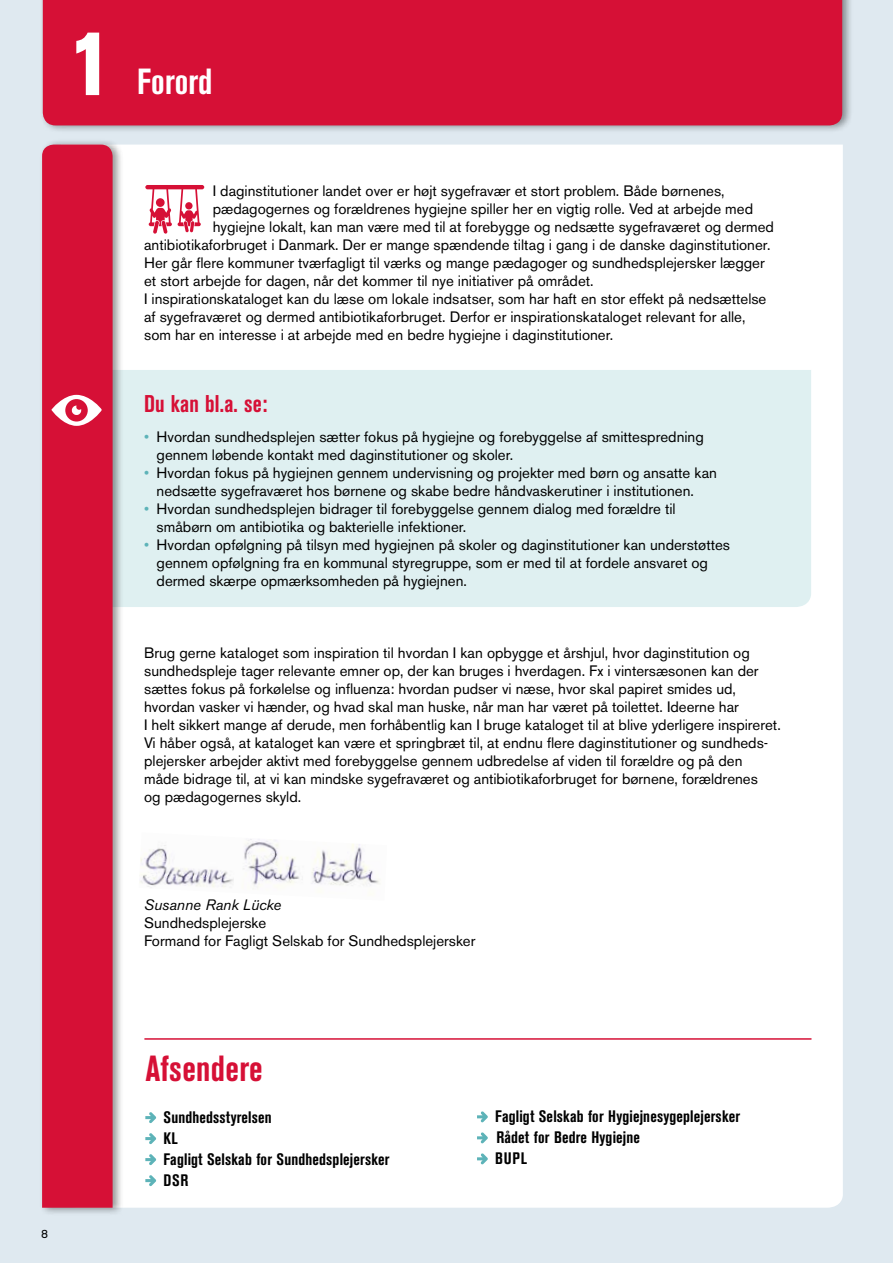
<style>
.page{position:relative;width:893px;height:1263px;background:#dfe9f0}
.page>*{position:absolute;margin:0;border:0;box-sizing:border-box;transform-origin:0 0}
.t1{font:800 condensed 88.5px "Akzidenz Grotesk BE";color:#fff}
.t2{font:700 condensed 36px "Akzidenz Grotesk BE";letter-spacing:.01em;color:#d61036;scale:.95 1}
.t3{font:700 condensed 36px "Akzidenz Grotesk BE";letter-spacing:.01em;color:#fff;scale:.95 1}
.t4{font:700 condensed 24px "Akzidenz Grotesk BE";letter-spacing:.01em;color:#d61036;scale:.95 1}
.t5{font:700 condensed 16.5px/21px "Akzidenz Grotesk BE";letter-spacing:.01em;color:#000}
.t6{font:15px/18px "Akzidenz Grotesk BE";color:#000}
.t7{font:italic 15px "Akzidenz Grotesk BE";color:#000}
.t8{font:12px "Akzidenz Grotesk BE";color:#000}
.s1{color:#5db3b8}
</style>
<div class="page">
<div style="left:124px;top:145px;width:719px;height:1063px;background:#fff"></div>
<div style="left:40px;top:0;width:813px;height:133px;background:#000;opacity:.4"></div>
<div style="left:43px;top:0;width:799px;height:125px;background:#d61036"></div>
<svg style="left:145px;top:1112px;width:11px;height:11px"></svg>
<svg style="left:145px;top:1133px;width:11px;height:11px"></svg>
<svg style="left:145px;top:1154px;width:11px;height:11px"></svg>
<svg style="left:145px;top:1175px;width:11px;height:11px"></svg>
<svg style="left:477px;top:1111px;width:11px;height:11px"></svg>
<svg style="left:477px;top:1132px;width:11px;height:11px"></svg>
<svg style="left:477px;top:1153px;width:11px;height:11px"></svg>
<hr style="left:145px;top:1038px;width:666px;height:2px;background:#d61036">
<svg style="left:124px;top:370px;width:687px;height:237px"></svg>
<div style="left:39px;top:138px;width:85px;height:1077px;background:#000;opacity:.4"></div>
<div style="left:42px;top:145px;width:71px;height:1063px;background:#d61036"></div>
<svg style="left:51px;top:395px;width:51px;height:31px;background:#e87a8f"></svg>
<svg style="left:145px;top:185px;width:59px;height:49px;background:#efa2b1"></svg>
<img style="left:139px;top:832px;width:248px;height:69px">
<h1 class="t1" style="left:69px;top:13px;width:46px">1</h1>
<h2 class="t3" style="left:137px;top:61px;width:81px">Forord</h2>
<p class="t6" style="left:213px;top:182px;width:513px">I daginstitutioner landet over er højt sygefravær et stort problem. Både børnenes,</p>
<p class="t6" style="left:213px;top:200px;width:542px">pædagogernes og forældrenes hygiejne spiller her en vigtig rolle. Ved at arbejde med</p>
<p class="t6" style="left:213px;top:218px;width:563px">hygiejne lokalt, kan man være med til at forebygge og nedsætte sygefraværet og dermed</p>
<p class="t6" style="left:144px;top:236px;width:628px">antibiotikaforbruget i Danmark. Der er mange spændende tiltag i gang i de danske daginstitutioner.</p>
<p class="t6" style="left:144px;top:254px;width:622px">Her går flere kommuner tværfagligt til værks og mange pædagoger og sundhedsplejersker lægger</p>
<p class="t6" style="left:144px;top:272px;width:451px">et stort arbejde for dagen, når det kommer til nye initiativer på området.</p>
<p class="t6" style="left:144px;top:290px;width:624px">I inspirationskataloget kan du læse om lokale indsatser, som har haft en stor effekt på nedsættelse</p>
<p class="t6" style="left:144px;top:308px;width:603px">af sygefraværet og dermed antibiotikaforbruget. Derfor er inspirationskataloget relevant for alle,</p>
<p class="t6" style="left:144px;top:326px;width:471px">som har en interesse i at arbejde med en bedre hygiejne i daginstitutioner.</p>
<h3 class="t4" style="left:144px;top:390px;width:131px">Du kan bl.a. se:</h3>
<p class="t6" style="left:157px;top:428px;width:549px;text-indent:-12px"><span class="s1">•</span> Hvordan sundhedsplejen sætter fokus på hygiejne og forebyggelse af smittespredning gennem løbende kontakt med daginstitutioner og skoler.</p>
<p class="t6" style="left:157px;top:464px;width:562px;text-indent:-12px"><span class="s1">•</span> Hvordan fokus på hygiejnen gennem undervisning og projekter med børn og ansatte kan nedsætte sygefraværet hos børnene og skabe bedre håndvaskerutiner i institutionen.</p>
<p class="t6" style="left:157px;top:500px;width:521px;text-indent:-12px"><span class="s1">•</span> Hvordan sundhedsplejen bidrager til forebyggelse gennem dialog med forældre til småbørn om antibiotika og bakterielle infektioner.</p>
<p class="t6" style="left:157px;top:536px;width:575px;text-indent:-12px"><span class="s1">•</span> Hvordan opfølgning på tilsyn med hygiejnen på skoler og daginstitutioner kan understøttes gennem opfølgning fra en kommunal styregruppe, som er med til at fordele ansvaret og dermed skærpe opmærksomheden på hygiejnen.</p>
<p class="t6" style="left:144px;top:644px;width:638px">Brug gerne kataloget som inspiration til hvordan I kan opbygge et årshjul, hvor daginstitution og sundhedspleje tager relevante emner op, der kan bruges i hverdagen. Fx i vintersæsonen kan der sættes fokus på forkølelse og influenza: hvordan pudser vi næse, hvor skal papiret smides ud, hvordan vasker vi hænder, og hvad skal man huske, når man har været på toilettet. Ideerne har<br>I helt sikkert mange af derude, men forhåbentlig kan I bruge kataloget til at blive yderligere inspireret.<br>Vi håber også, at kataloget kan være et springbræt til, at endnu flere daginstitutioner og sundheds&shy;plejersker arbejder aktivt med forebyggelse gennem udbredelse af viden til forældre og på den måde bidrage til, at vi kan mindske sygefraværet og antibiotikaforbruget for børnene, forældrenes<br>og pædagogernes skyld.</p>
<p class="t7" style="left:144px;top:896px;width:139px">Susanne Rank Lücke</p>
<p class="t6" style="left:144px;top:914px;width:333px">Sundhedsplejerske<br>Formand for Fagligt Selskab for Sundhedsplejersker</p>
<p class="t8" style="left:41px;top:1226px;width:8px">8</p>
<h2 class="t2" style="left:145px;top:1048px;width:125px">Afsendere</h2>
<p class="t5" style="left:164px;top:1107px;width:228px">Sundhedsstyrelsen<br>KL<br>Fagligt Selskab for Sundhedsplejersker<br>DSR</p>
<p class="t5" style="left:495px;top:1106px;width:246px">Fagligt Selskab for Hygiejnesygeplejersker<br>Rådet for Bedre Hygiejne<br>BUPL</p>
</div>
